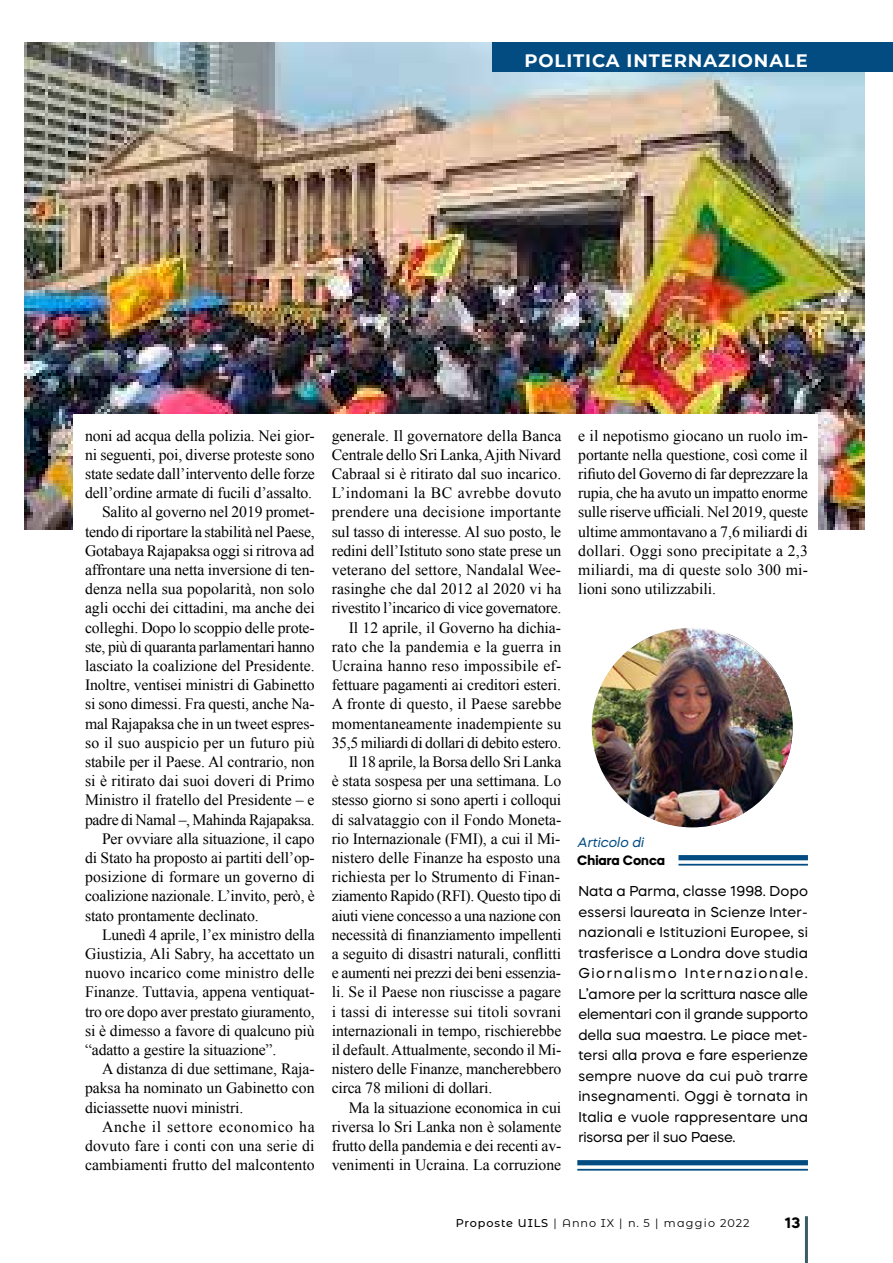
<style>
.page{position:relative;width:893px;height:1263px;background:#fff}
.page>*{position:absolute;margin:0;border:0;box-sizing:border-box;transform-origin:0 0}
.t1{font:700 18px "Montserrat";letter-spacing:.05em;color:#fff}
.t2{font:15.75px/19.2px "Times New Roman";letter-spacing:-.01em;color:#000;text-align:justify}
.t3{font:15.75px "Times New Roman";letter-spacing:.015em;color:#000}
.t4{font:15.75px "Times New Roman";letter-spacing:.01em;color:#000}
.t5{font:15.75px "Times New Roman";letter-spacing:.02em;color:#000}
.t6{font:15.75px "Times New Roman";letter-spacing:.025em;color:#000}
.t7{font:15.75px "Times New Roman";letter-spacing:.04em;color:#000}
.t8{font:700 15px "Mazzard H";color:#000}
.t9{font:14.25px/20.5px "Mazzard H";letter-spacing:.015em;color:#000;text-align:justify}
.t10{font:700 13.5px "Mazzard H";color:#000}
.t11{font:italic 13.5px "Mazzard H";color:#024c82}
.t12{font:11.25px "Montserrat Alternates";letter-spacing:.08em;color:#000}
.s1{font-weight:500}
</style>
<div class="page">
<hr style="left:805px;top:1216px;width:3px;height:47px;background:#3a5c67">
<img style="left:24px;top:43px;width:841px;height:486px">
<div style="left:493px;top:43px;width:400px;height:29px;background:#024c82"></div>
<div style="left:73px;top:414px;width:744px;height:299px;background:#fff"></div>
<img style="left:592px;top:634px;width:201px;height:193px">
<div style="left:678px;top:855px;width:130px;height:5px;background:#024c82"></div>
<hr style="left:678px;top:864px;width:130px;height:1px;background:#024c82">
<div style="left:577px;top:1160px;width:231px;height:5px;background:#024c82"></div>
<hr style="left:577px;top:1169px;width:231px;height:1px;background:#024c82">
<img style="left:592px;top:627px;width:200px;height:200px;border-radius:100px">
<p class="t1" style="left:524px;top:47px;width:285px">POLITICA INTERNAZIONALE</p>
<p class="t2" style="left:85px;top:425px;width:231px">noni ad acqua della polizia. Nei gior-</p>
<p class="t2" style="left:85px;top:445px;width:231px">ni seguenti, poi, diverse proteste sono</p>
<p class="t2" style="left:85px;top:464px;width:231px">state sedate dall’intervento delle forze</p>
<p class="t2" style="left:85px;top:483px;width:229px">dell’ordine armate di fucili d’assalto.</p>
<p class="t2" style="left:102px;top:502px;width:214px">Salito al governo nel 2019 promet-</p>
<p class="t2" style="left:85px;top:521px;width:231px">tendo di riportare la stabilità nel Paese,</p>
<p class="t2" style="left:85px;top:541px;width:231px">Gotabaya Rajapaksa oggi si ritrova ad</p>
<p class="t2" style="left:85px;top:560px;width:231px">affrontare una netta inversione di ten-</p>
<p class="t2" style="left:85px;top:579px;width:231px">denza nella sua popolarità, non solo</p>
<p class="t2" style="left:85px;top:598px;width:231px">agli occhi dei cittadini, ma anche dei</p>
<p class="t2" style="left:85px;top:617px;width:231px">colleghi. Dopo lo scoppio delle prote-</p>
<p class="t2" style="left:85px;top:637px;width:231px">ste, più di quaranta parlamentari hanno</p>
<p class="t2" style="left:85px;top:656px;width:231px">lasciato la coalizione del Presidente.</p>
<p class="t2" style="left:85px;top:675px;width:231px">Inoltre, ventisei ministri di Gabinetto</p>
<p class="t2" style="left:85px;top:694px;width:231px">si sono dimessi. Fra questi, anche Na-</p>
<p class="t2" style="left:85px;top:713px;width:231px">mal Rajapaksa che in un tweet espres-</p>
<p class="t3" style="left:85px;top:732px;width:231px">so il suo auspicio per un futuro più</p>
<p class="t2" style="left:85px;top:752px;width:231px">stabile per il Paese. Al contrario, non</p>
<p class="t2" style="left:85px;top:771px;width:231px">si è ritirato dai suoi doveri di Primo</p>
<p class="t2" style="left:85px;top:790px;width:231px">Ministro il fratello del Presidente – e</p>
<p class="t2" style="left:85px;top:809px;width:231px">padre di Namal –, Mahinda Rajapaksa.</p>
<p class="t2" style="left:102px;top:829px;width:214px">Per ovviare alla situazione, il capo</p>
<p class="t2" style="left:85px;top:848px;width:231px">di Stato ha proposto ai partiti dell’op-</p>
<p class="t4" style="left:85px;top:866px;width:231px">posizione di formare un governo di</p>
<p class="t2" style="left:85px;top:886px;width:231px">coalizione nazionale. L’invito, però, è</p>
<p class="t2" style="left:85px;top:905px;width:175px">stato prontamente declinato.</p>
<p class="t2" style="left:102px;top:925px;width:214px">Lunedì 4 aprile, l’ex ministro della</p>
<p class="t2" style="left:85px;top:944px;width:231px">Giustizia, Ali Sabry, ha accettato un</p>
<p class="t4" style="left:85px;top:962px;width:231px">nuovo incarico come ministro delle</p>
<p class="t2" style="left:85px;top:982px;width:231px">Finanze. Tuttavia, appena ventiquat-</p>
<p class="t2" style="left:85px;top:1001px;width:231px">tro ore dopo aver prestato giuramento,</p>
<p class="t2" style="left:85px;top:1021px;width:231px">si è dimesso a favore di qualcuno più</p>
<p class="t2" style="left:85px;top:1040px;width:193px">“adatto a gestire la situazione”.</p>
<p class="t2" style="left:102px;top:1059px;width:214px">A distanza di due settimane, Raja-</p>
<p class="t2" style="left:85px;top:1078px;width:231px">paksa ha nominato un Gabinetto con</p>
<p class="t2" style="left:85px;top:1097px;width:160px">diciassette nuovi ministri.</p>
<p class="t7" style="left:102px;top:1116px;width:214px">Anche il settore economico ha</p>
<p class="t3" style="left:85px;top:1135px;width:231px">dovuto fare i conti con una serie di</p>
<p class="t2" style="left:85px;top:1155px;width:231px">cambiamenti frutto del malcontento</p>
<p class="t2" style="left:332px;top:425px;width:231px">generale. Il governatore della Banca</p>
<p class="t2" style="left:332px;top:445px;width:231px">Centrale dello Sri Lanka, Ajith Nivard</p>
<p class="t2" style="left:332px;top:464px;width:231px">Cabraal si è ritirato dal suo incarico.</p>
<p class="t6" style="left:332px;top:482px;width:231px">L’indomani la BC avrebbe dovuto</p>
<p class="t5" style="left:332px;top:501px;width:231px">prendere una decisione importante</p>
<p class="t2" style="left:332px;top:521px;width:231px">sul tasso di interesse. Al suo posto, le</p>
<p class="t2" style="left:332px;top:541px;width:231px">redini dell’Istituto sono state prese un</p>
<p class="t2" style="left:332px;top:560px;width:231px">veterano del settore, Nandalal Wee-</p>
<p class="t4" style="left:332px;top:578px;width:231px">rasinghe che dal 2012 al 2020 vi ha</p>
<p class="t2" style="left:332px;top:598px;width:231px">rivestito l’incarico di vice governatore.</p>
<p class="t2" style="left:349px;top:617px;width:214px">Il 12 aprile, il Governo ha dichia-</p>
<p class="t3" style="left:332px;top:636px;width:231px">rato che la pandemia e la guerra in</p>
<p class="t3" style="left:332px;top:655px;width:231px">Ucraina hanno reso impossibile ef-</p>
<p class="t2" style="left:332px;top:675px;width:231px">fettuare pagamenti ai creditori esteri.</p>
<p class="t4" style="left:332px;top:693px;width:231px">A fronte di questo, il Paese sarebbe</p>
<p class="t2" style="left:332px;top:713px;width:231px">momentaneamente inadempiente su</p>
<p class="t2" style="left:332px;top:733px;width:231px">35,5 miliardi di dollari di debito estero.</p>
<p class="t2" style="left:349px;top:752px;width:214px">Il 18 aprile, la Borsa dello Sri Lanka</p>
<p class="t2" style="left:332px;top:771px;width:231px">è stata sospesa per una settimana. Lo</p>
<p class="t2" style="left:332px;top:790px;width:231px">stesso giorno si sono aperti i colloqui</p>
<p class="t2" style="left:332px;top:809px;width:231px">di salvataggio con il Fondo Moneta-</p>
<p class="t2" style="left:332px;top:829px;width:230px">rio Internazionale (FMI), a cui il Mi-</p>
<p class="t2" style="left:332px;top:848px;width:230px">nistero delle Finanze ha esposto una</p>
<p class="t2" style="left:332px;top:867px;width:230px">richiesta per lo Strumento di Finan-</p>
<p class="t2" style="left:332px;top:886px;width:231px">ziamento Rapido (RFI). Questo tipo di</p>
<p class="t2" style="left:332px;top:905px;width:231px">aiuti viene concesso a una nazione con</p>
<p class="t2" style="left:332px;top:925px;width:231px">necessità di finanziamento impellenti</p>
<p class="t2" style="left:332px;top:944px;width:231px">a seguito di disastri naturali, conflitti</p>
<p class="t2" style="left:332px;top:963px;width:231px">e aumenti nei prezzi dei beni essenzia-</p>
<p class="t2" style="left:332px;top:982px;width:231px">li. Se il Paese non riuscisse a pagare</p>
<p class="t3" style="left:332px;top:1001px;width:231px">i tassi di interesse sui titoli sovrani</p>
<p class="t2" style="left:332px;top:1021px;width:231px">internazionali in tempo, rischierebbe</p>
<p class="t2" style="left:332px;top:1040px;width:231px">il default. Attualmente, secondo il Mi-</p>
<p class="t2" style="left:332px;top:1059px;width:231px">nistero delle Finanze, mancherebbero</p>
<p class="t2" style="left:332px;top:1078px;width:162px">circa 78 milioni di dollari.</p>
<p class="t2" style="left:349px;top:1097px;width:214px">Ma la situazione economica in cui</p>
<p class="t2" style="left:332px;top:1117px;width:231px">riversa lo Sri Lanka non è solamente</p>
<p class="t2" style="left:332px;top:1136px;width:231px">frutto della pandemia e dei recenti av-</p>
<p class="t2" style="left:332px;top:1155px;width:231px">venimenti in Ucraina. La corruzione</p>
<p class="t2" style="left:578px;top:425px;width:231px">e il nepotismo giocano un ruolo im&shy;portante nella questione, così come il rifiuto del Governo di far deprezzare la rupia, che ha avuto un impatto enorme sulle riserve ufficiali. Nel 2019, queste ultime ammontavano a 7,6 miliardi di dollari. Oggi sono precipitate a 2,3 miliardi, ma di queste solo 300 mi&shy;lioni sono utilizzabili.</p>
<p class="t11" style="left:577px;top:833px;width:71px">Articolo di</p>
<p class="t10" style="left:577px;top:851px;width:89px">Chiara Conca</p>
<p class="t9" style="left:578px;top:881px;width:231px">Nata a Parma, classe 1998. Dopo essersi laureata in Scienze Inter&shy;nazionali e Istituzioni Europee, si trasferisce a Londra dove studia Giornalismo Internazionale.<br>L’amore per la scrittura nasce alle elementari con il grande supporto della sua maestra. Le piace met&shy;tersi alla prova e fare esperienze sempre nuove da cui può trarre insegnamenti. Oggi è tornata in Italia e vuole rappresentare una risorsa per il suo Paese.</p>
<p class="t12" style="left:456px;top:1215px;width:295px"><span class="s1">Proposte UILS</span> | Anno IX | n. 5 | maggio 2022</p>
<p class="t8" style="left:785px;top:1212px;width:17px">13</p>
</div>
